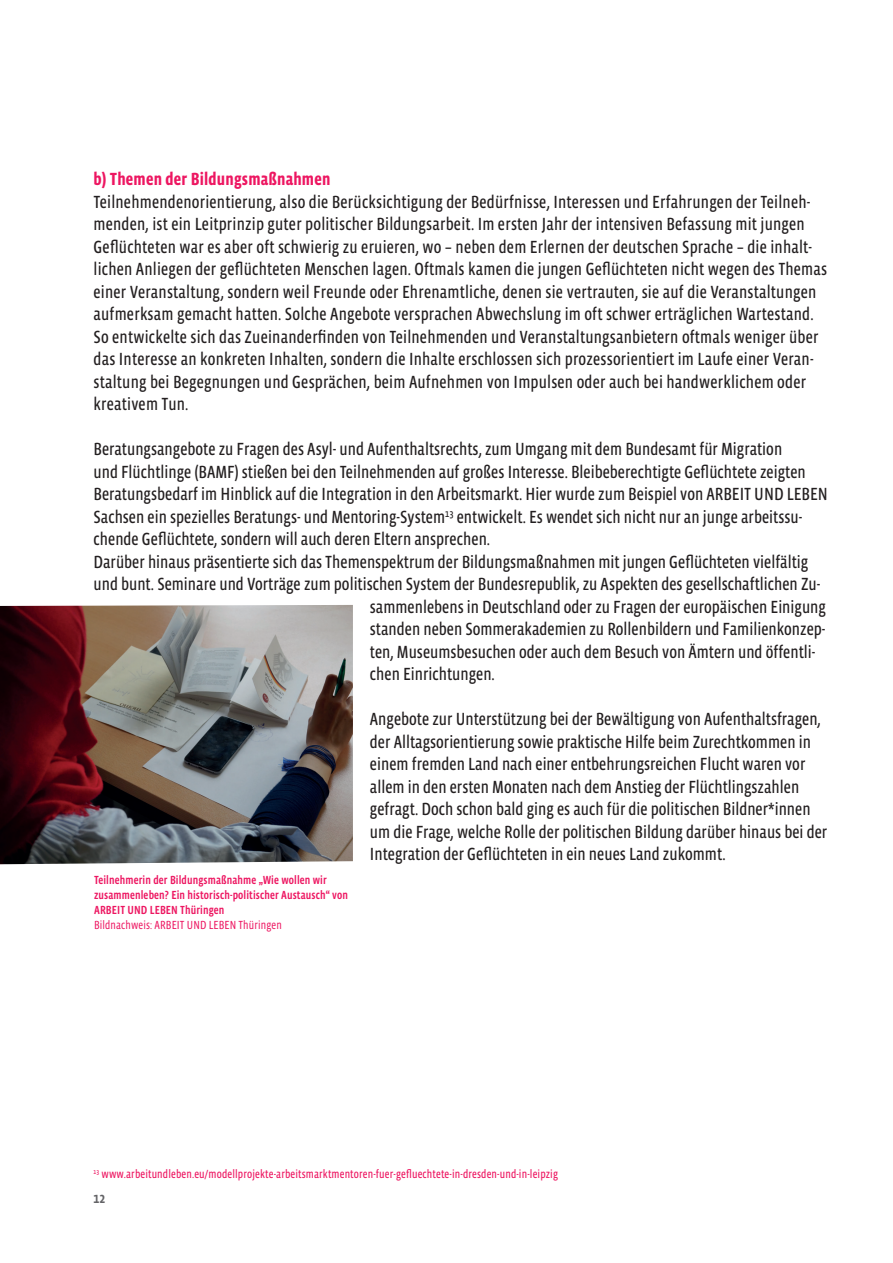
<style>
.page{position:relative;width:893px;height:1263px;background:#fff}
.page>*{position:absolute;margin:0;border:0;box-sizing:border-box;transform-origin:0 0}
.t1{font:18px/22.5px "Vista Sans Nar OTCE";color:#231f20}
.t2{font:700 18px "Vista Sans Nar OTCE";letter-spacing:.01em;color:#ed1661}
.t3{font:500 15px "Vista Sans Nar OTCE";color:#636366}
.t4{font:500 12px/15px "Vista Sans Nar OTCE";letter-spacing:.01em;color:#ed1661}
.t5{font:12px "Vista Sans Nar OTCE";letter-spacing:.01em;color:#ed1661}
.t6{font:12px "Vista Sans Nar OTCE";letter-spacing:.01em;color:#ed1661}
</style>
<div class="page">
<img style="left:0;top:605px;width:353px;height:259px">
<p class="t2" style="left:94px;top:169px;width:238px">b) Themen der Bildungsmaßnahmen</p>
<p class="t1" style="left:94px;top:190px;width:735px">Teilnehmendenorientierung, also die Berücksichtigung der Bedürfnisse, Interessen und Erfahrungen der Teilneh&shy;menden, ist ein Leitprinzip guter politischer Bildungsarbeit. Im ersten Jahr der intensiven Befassung mit jungen Geflüchteten war es aber oft schwierig zu eruieren, wo – neben dem Erlernen der deutschen Sprache – die inhalt&shy;lichen Anliegen der geflüchteten Menschen lagen. Oftmals kamen die jungen Geflüchteten nicht wegen des Themas einer Veranstaltung, sondern weil Freunde oder Ehrenamtliche, denen sie vertrauten, sie auf die Veranstaltungen aufmerksam gemacht hatten. Solche Angebote versprachen Abwechslung im oft schwer erträglichen Wartestand.<br>So entwickelte sich das Zueinanderfinden von Teilnehmenden und Veranstaltungsanbietern oftmals weniger über das Interesse an konkreten Inhalten, sondern die Inhalte erschlossen sich prozessorientiert im Laufe einer Veran&shy;staltung bei Begegnungen und Gesprächen, beim Aufnehmen von Impulsen oder auch bei handwerklichem oder kreativem Tun.</p>
<p class="t1" style="left:94px;top:438px;width:690px">Beratungsangebote zu Fragen des Asyl- und Aufenthaltsrechts, zum Umgang mit dem Bundesamt für Migration</p>
<p class="t1" style="left:94px;top:460px;width:714px">und Flüchtlinge (BAMF) stießen bei den Teilnehmenden auf großes Interesse. Bleibeberechtigte Geflüchtete zeigten</p>
<p class="t1" style="left:94px;top:483px;width:736px">Beratungsbedarf im Hinblick auf die Integration in den Arbeitsmarkt. Hier wurde zum Beispiel von ARBEIT UND LEBEN</p>
<p class="t1" style="left:94px;top:505px;width:710px">Sachsen ein spezielles Beratungs- und Mentoring-System<sup>13</sup> entwickelt. Es wendet sich nicht nur an junge arbeitssu-</p>
<p class="t1" style="left:94px;top:528px;width:398px">chende Geflüchtete, sondern will auch deren Eltern ansprechen.</p>
<p class="t1" style="left:94px;top:550px;width:716px">Darüber hinaus präsentierte sich das Themenspektrum der Bildungsmaßnahmen mit jungen Geflüchteten vielfältig</p>
<p class="t1" style="left:94px;top:573px;width:728px">und bunt. Seminare und Vorträge zum politischen System der Bundesrepublik, zu Aspekten des gesellschaftlichen Zu-</p>
<p class="t1" style="left:370px;top:595px;width:457px">sammenlebens in Deutschland oder zu Fragen der europäischen Einigung</p>
<p class="t1" style="left:370px;top:618px;width:457px">standen neben Sommerakademien zu Rollenbildern und Familienkonzep-</p>
<p class="t1" style="left:370px;top:640px;width:447px">ten, Museumsbesuchen oder auch dem Besuch von Ämtern und öffentli-</p>
<p class="t1" style="left:370px;top:663px;width:126px">chen Einrichtungen.</p>
<p class="t1" style="left:370px;top:708px;width:459px">Angebote zur Unterstützung bei der Bewältigung von Aufenthaltsfragen, der Alltagsorientierung sowie praktische Hilfe beim Zurechtkommen in einem fremden Land nach einer entbehrungsreichen Flucht waren vor allem in den ersten Monaten nach dem Anstieg der Flüchtlingszahlen gefragt. Doch schon bald ging es auch für die politischen Bildner*innen um die Frage, welche Rolle der politischen Bildung darüber hinaus bei der Integration der Geflüchteten in ein neues Land zukommt.</p>
<p class="t4" style="left:94px;top:872px;width:255px">Teilnehmerin der Bildungsmaßnahme „Wie wollen wir zusammenleben? Ein historisch-politischer Austausch“ von<br>ARBEIT UND LEBEN Thüringen</p>
<p class="t6" style="left:94px;top:918px;width:189px">Bildnachweis: ARBEIT UND LEBEN Thüringen</p>
<p class="t5" style="left:94px;top:1166px;width:466px"><sup>13</sup> www.arbeitundleben.eu/modellprojekte-arbeitsmarktmentoren-fuer-gefluechtete-in-dresden-und-in-leipzig</p>
<p class="t3" style="left:94px;top:1190px;width:13px">12</p>
</div>
